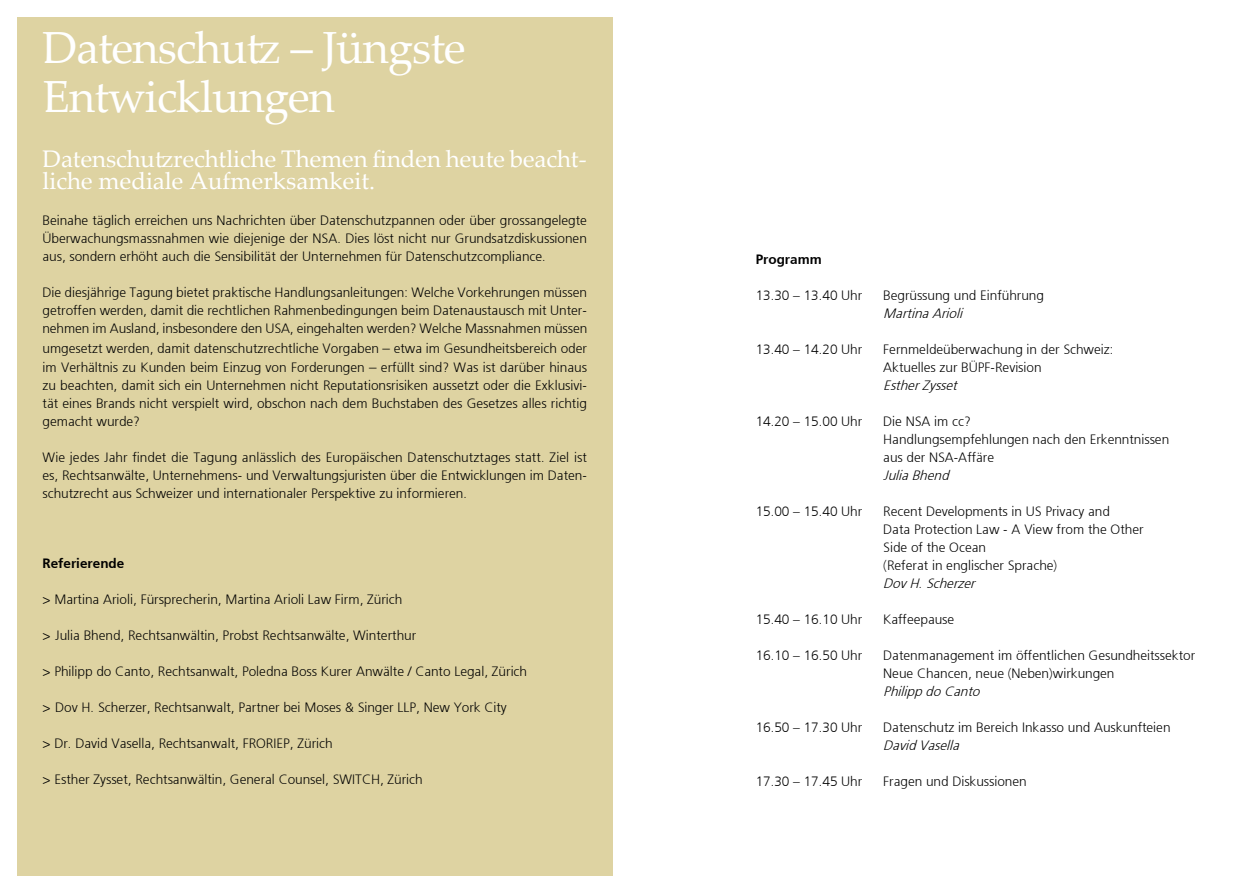
<style>
.page{position:relative;width:1259px;height:893px;background:#fff}
.page>*{position:absolute;margin:0;border:0;box-sizing:border-box;transform-origin:0 0}
.t1{font:45px/49.5px "Palatino Linotype";letter-spacing:-.02em;color:#fff}
.t2{font:24px/22.5px "Palatino Linotype";letter-spacing:-.005em;color:#fff}
.t3{font:300 13.5px/18px "Frutiger 45";color:#000}
.t4{font:italic 300 13.5px "Frutiger 45";color:#000}
.t5{font:300 13.5px "Frutiger 45";color:#000}
.s1{font-size:15px}
</style>
<div class="page">
<div style="left:17px;top:17px;width:595px;height:859px;background:#ded3a2"></div>
<h1 class="t1" style="left:43px;top:21px;width:424px">Datenschutz – Jüngste<br>Entwicklungen</h1>
<h2 class="t2" style="left:43px;top:146px;width:546px">Datenschutzrechtliche Themen finden heute beacht&shy;liche mediale Aufmerksamkeit.</h2>
<p class="t3" style="left:43px;top:211px;width:546px;text-align:justify">Beinahe täglich erreichen uns Nachrichten über Datenschutzpannen oder über grossangelegte Überwachungsmassnahmen wie diejenige der NSA. Dies löst nicht nur Grundsatzdiskussionen aus, sondern erhöht auch die Sensibilität der Unternehmen für Datenschutzcompliance.</p>
<p class="t3" style="left:43px;top:283px;width:546px;text-align:justify">Die diesjährige Tagung bietet praktische Handlungsanleitungen: Welche Vorkehrungen müssen getroffen werden, damit die rechtlichen Rahmenbedingungen beim Datenaustausch mit Unter&shy;nehmen im Ausland, insbesondere den USA, eingehalten werden? Welche Massnahmen müssen</p>
<p class="t3" style="left:43px;top:338px;width:546px;line-height:19.5px">umgesetzt werden, damit datenschutzrechtliche Vorgaben <span class="s1">–</span> etwa im Gesundheitsbereich oder im Verhältnis zu Kunden beim Einzug von Forderungen <span class="s1">–</span> erfüllt sind? Was ist darüber hinaus</p>
<p class="t3" style="left:43px;top:376px;width:546px;text-align:justify">zu beachten, damit sich ein Unternehmen nicht Reputationsrisiken aussetzt oder die Exklusivi&shy;tät eines Brands nicht verspielt wird, obschon nach dem Buchstaben des Gesetzes alles richtig gemacht wurde?</p>
<p class="t3" style="left:43px;top:448px;width:546px;text-align:justify">Wie jedes Jahr findet die Tagung anlässlich des Europäischen Datenschutztages statt. Ziel ist es, Rechtsanwälte, Unternehmens- und Verwaltungsjuristen über die Entwicklungen im Daten&shy;schutzrecht aus Schweizer und internationaler Perspektive zu informieren.</p>
<p class="t5" style="left:43px;top:555px;width:83px">Referierende</p>
<p class="t3" style="left:43px;top:590px;width:361px">&gt; Martina Arioli, Fürsprecherin, Martina Arioli Law Firm, Zürich</p>
<p class="t3" style="left:43px;top:626px;width:375px">&gt; Julia Bhend, Rechtsanwältin, Probst Rechtsanwälte, Winterthur</p>
<p class="t3" style="left:43px;top:662px;width:486px">&gt; Philipp do Canto, Rechtsanwalt, Poledna Boss Kurer Anwälte / Canto Legal, Zürich</p>
<p class="t3" style="left:43px;top:698px;width:466px">&gt; Dov H. Scherzer, Rechtsanwalt, Partner bei Moses &amp; Singer LLP, New York City</p>
<p class="t3" style="left:43px;top:734px;width:292px">&gt; Dr. David Vasella, Rechtsanwalt, FRORIEP, Zürich</p>
<p class="t3" style="left:43px;top:770px;width:382px">&gt; Esther Zysset, Rechtsanwältin, General Counsel, SWITCH, Zürich</p>
<p class="t5" style="left:755px;top:251px;width:68px">Programm</p>
<p class="t3" style="left:755px;top:286px;width:108px">13.30 – 13.40 Uhr</p>
<p class="t3" style="left:883px;top:286px;width:162px">Begrüssung und Einführung</p>
<p class="t4" style="left:883px;top:305px;width:84px">MartinaArioli</p>
<p class="t3" style="left:755px;top:340px;width:108px">13.40 – 14.20 Uhr</p>
<p class="t3" style="left:883px;top:340px;width:232px">Fernmeldeüberwachung in der Schweiz:<br>Aktuelles zur BÜPF-Revision</p>
<p class="t4" style="left:883px;top:377px;width:79px">EstherZysset</p>
<p class="t3" style="left:755px;top:412px;width:108px">14.20 – 15.00 Uhr</p>
<p class="t3" style="left:883px;top:412px;width:287px">Die NSA im cc?<br>Handlungsempfehlungen nach den Erkenntnissen aus der NSA-Affäre</p>
<p class="t4" style="left:883px;top:467px;width:71px">JuliaBhend</p>
<p class="t3" style="left:755px;top:502px;width:108px">15.00 – 15.40 Uhr</p>
<p class="t3" style="left:883px;top:502px;width:262px">Recent Developments in US Privacy and<br>Data Protection Law - A View from the Other<br>Side of the Ocean<br>(Referat in englischer Sprache)</p>
<p class="t4" style="left:883px;top:575px;width:97px">DovH.Scherzer</p>
<p class="t3" style="left:755px;top:610px;width:108px">15.40 – 16.10 Uhr</p>
<p class="t3" style="left:883px;top:610px;width:73px">Kaffeepause</p>
<p class="t3" style="left:755px;top:646px;width:108px">16.10 – 16.50 Uhr</p>
<p class="t3" style="left:883px;top:646px;width:313px">Datenmanagement im öffentlichen Gesundheitssektor<br>Neue Chancen, neue (Neben)wirkungen</p>
<p class="t4" style="left:883px;top:683px;width:102px">PhilippdoCanto</p>
<p class="t3" style="left:755px;top:718px;width:108px">16.50 – 17.30 Uhr</p>
<p class="t3" style="left:883px;top:718px;width:289px">Datenschutz im Bereich Inkasso und Auskunfteien</p>
<p class="t4" style="left:883px;top:737px;width:81px">DavidVasella</p>
<p class="t3" style="left:755px;top:772px;width:108px">17.30 – 17.45 Uhr</p>
<p class="t3" style="left:883px;top:772px;width:145px">Fragen und Diskussionen</p>
</div>
